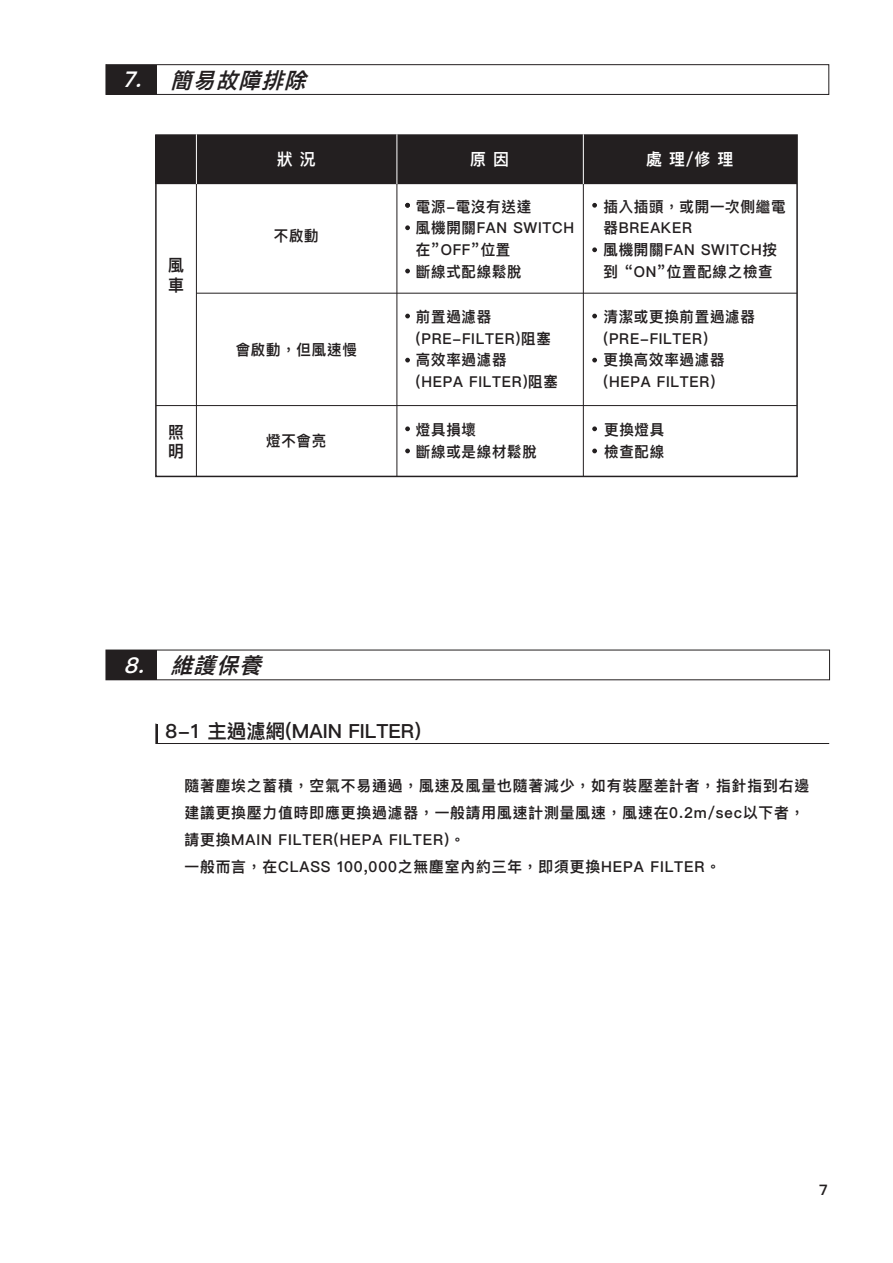
<style>
.page{position:relative;width:893px;height:1263px;background:#fff}
.page>*{position:absolute;margin:0;border:0;box-sizing:border-box;transform-origin:0 0}
.t1{font:italic 600 21.75px "Ping Fang TC";color:#231f20}
.t2{font:600 19.5px "Ping Fang TC";color:#231f20}
.t3{font:600 16.5px "Ping Fang TC";color:#fff}
.t4{font:600 16.5px/19.8px "Ping Fang TC";color:#231f20}
.t5{font:600 15px/21.8px "Ping Fang TC";letter-spacing:.05em;color:#231f20}
.t6{font:600 14.55px "Ping Fang TC";color:#231f20;scale:1.07 1}
.s1{color:#fff}
</style>
<div class="page">
<div style="left:106px;top:64px;width:723px;height:31px;border:1px solid #231f20"></div>
<div style="left:106px;top:65px;width:51px;height:29px;background:#231f20"></div>
<div style="left:106px;top:650px;width:50px;height:30px;background:#231f20"></div>
<svg style="left:155px;top:723px;width:675px;height:21px"></svg>
<div style="left:156px;top:135px;width:641px;height:49px;background:#231f20"></div>
<div style="left:155px;top:134px;width:643px;height:343px;border:2px solid #231f20"></div>
<hr style="left:156px;top:405px;width:641px;height:1px;background:#231f20">
<hr style="left:196px;top:293px;width:601px;height:1px;background:#231f20">
<hr style="left:156px;top:183px;width:641px;height:1px;background:#231f20">
<hr style="left:583px;top:135px;width:1px;height:341px;background:#231f20">
<hr style="left:396px;top:135px;width:1px;height:341px;background:#231f20">
<hr style="left:196px;top:135px;width:1px;height:341px;background:#231f20">
<hr style="left:396px;top:134px;width:1px;height:50px;background:#fff">
<hr style="left:196px;top:134px;width:1px;height:50px;background:#fff">
<hr style="left:583px;top:134px;width:1px;height:50px;background:#fff">
<svg style="left:405px;top:203px;width:5px;height:5px"></svg>
<svg style="left:405px;top:225px;width:5px;height:5px"></svg>
<svg style="left:592px;top:203px;width:5px;height:5px"></svg>
<svg style="left:592px;top:247px;width:5px;height:5px"></svg>
<svg style="left:405px;top:269px;width:5px;height:4px"></svg>
<svg style="left:405px;top:314px;width:5px;height:4px"></svg>
<svg style="left:405px;top:358px;width:5px;height:4px"></svg>
<svg style="left:405px;top:426px;width:5px;height:5px"></svg>
<svg style="left:405px;top:449px;width:5px;height:4px"></svg>
<svg style="left:592px;top:426px;width:5px;height:5px"></svg>
<svg style="left:592px;top:449px;width:5px;height:4px"></svg>
<svg style="left:592px;top:314px;width:5px;height:4px"></svg>
<svg style="left:592px;top:358px;width:5px;height:4px"></svg>
<hr style="left:71px;top:792px;width:22px;height:2px;background:#ee1d23">
<hr style="left:81px;top:793px;width:2px;height:30px;background:#ee1d23">
<hr style="left:37px;top:792px;width:23px;height:2px;background:#ee1d23">
<hr style="left:48px;top:483px;width:1px;height:130px;background:#ee1d23">
<hr style="left:48px;top:659px;width:1px;height:134px;background:#ee1d23">
<h1 class="t1" style="left:122px;top:67px;width:193px"><span class="s1">7.</span> 簡易故障排除</h1>
<p class="t4" style="left:168px;top:256px;width:17px">風車</p>
<p class="t4" style="left:168px;top:422px;width:17px">照明</p>
<p class="t3" style="left:277px;top:149px;width:40px">狀 況</p>
<p class="t3" style="left:470px;top:149px;width:40px">原 因</p>
<p class="t3" style="left:646px;top:149px;width:89px">處 理/修 理</p>
<p class="t5" style="left:274px;top:225px;width:46px">不啟動</p>
<p class="t5" style="left:236px;top:339px;width:123px">會啟動，但風速慢</p>
<p class="t5" style="left:266px;top:430px;width:62px">燈不會亮</p>
<p class="t5" style="left:416px;top:196px;width:160px">電源-電沒有送達<br>風機開關FAN SWITCH在”OFF”位置<br>斷線式配線鬆脫</p>
<p class="t5" style="left:416px;top:306px;width:144px">前置過濾器(PRE-FILTER)阻塞高效率過濾器<br>(HEPA FILTER)阻塞</p>
<p class="t5" style="left:603px;top:196px;width:183px">插入插頭，或開一次側繼電器BREAKER<br>風機開關FAN SWITCH按到 “ON”位置配線之檢查</p>
<p class="t5" style="left:603px;top:306px;width:153px">清潔或更換前置過濾器(PRE-FILTER)<br>更換高效率過濾器(HEPA FILTER)</p>
<p class="t5" style="left:416px;top:419px;width:123px">燈具損壞<br>斷線或是線材鬆脫</p>
<p class="t5" style="left:604px;top:419px;width:62px">更換燈具檢查配線</p>
<h1 class="t1" style="left:124px;top:653px;width:146px"><span class="s1">8.</span> 維護保養</h1>
<h2 class="t2" style="left:165px;top:719px;width:257px">8-1 主過濾網(MAIN FILTER)</h2>
<p class="t5" style="left:184px;top:773px;width:626px;line-height:27px">隨著塵埃之蓄積，空氣不易通過，風速及風量也隨著減少，如有裝壓差計者，指針指到右邊建議更換壓力值時即應更換過濾器，一般請用風速計測量風速，風速在0.2m/sec以下者，請更換MAIN FILTER(HEPA FILTER)。<br>一般而言，在CLASS 100,000之無塵室內約三年，即須更換HEPA FILTER。</p>
<p class="t6" style="left:819px;top:1181px;width:10px">7</p>
</div>
